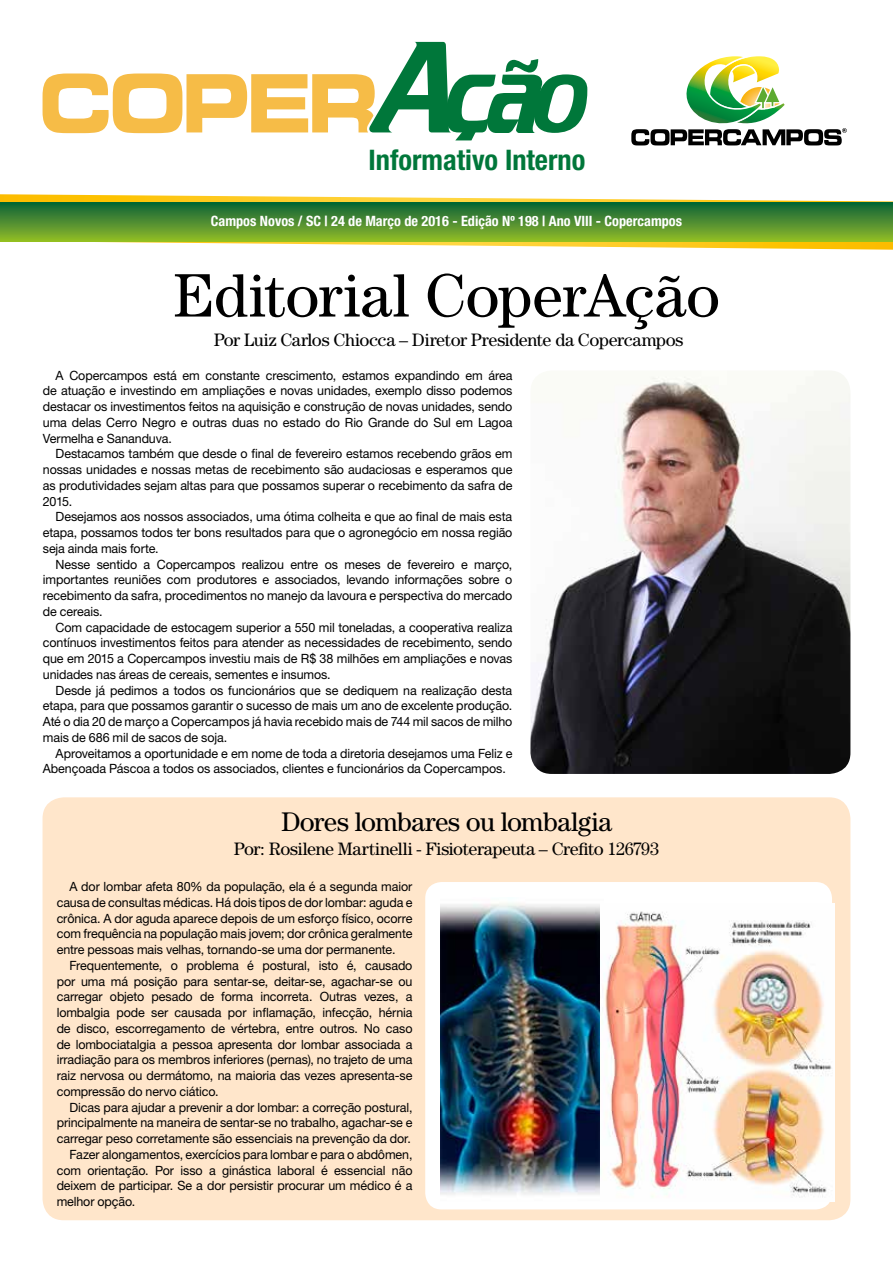
<style>
.page{position:relative;width:893px;height:1263px;background:#fff}
.page>*{position:absolute;margin:0;border:0;box-sizing:border-box;transform-origin:0 0}
.t1{font:61.5px "Century Std";letter-spacing:-.005em;color:#000}
.t2{font:700 condensed 28.35px "Helvetica Neue LT Std";color:#00773a}
.t3{font:27px "Century Std";letter-spacing:-.025em;color:#000}
.t4{font:18px "Century Std";letter-spacing:-.02em;color:#000}
.t5{font:700 condensed 14.25px "Helvetica Neue LT Std";color:#fff}
.t6{font:12.75px/15.8px "Helvetica Neue LT Std";letter-spacing:-.01em;color:#000;text-align:justify}
</style>
<div class="page">
<svg style="left:0;top:194px;width:893px;height:56px"></svg>
<div style="left:0;top:202px;width:893px;height:39px;background:linear-gradient(to bottom,#076138,#92b929)"></div>
<svg style="left:43px;top:42px;width:544px;height:98px"></svg>
<svg style="left:631px;top:56px;width:216px;height:89px"></svg>
<img style="left:530px;top:371px;width:320px;height:403px">
<div style="left:43px;top:797px;width:807px;height:423px;background:#ffe6cb;border-radius:21px"></div>
<div style="left:425px;top:882px;width:407px;height:327px;background:#fff;border-radius:16px"></div>
<img style="left:441px;top:903px;width:160px;height:292px">
<img style="left:603px;top:904px;width:231px;height:298px">
<h2 class="t2" style="left:369px;top:143px;width:218px">Informativo Interno</h2>
<p class="t5" style="left:211px;top:212px;width:473px">Campos Novos / SC | 24 de Março de 2016 - Edição Nº 198 | Ano VIII - Copercampos</p>
<h1 class="t1" style="left:173px;top:259px;width:549px">Editorial CoperAção</h1>
<h3 class="t4" style="left:214px;top:329px;width:471px">Por Luiz Carlos Chiocca – Diretor Presidente da Copercampos</h3>
<p class="t6" style="left:43px;top:367px;width:471px;text-indent:13px">A Copercampos está em constante crescimento, estamos expandindo em área de atuação e investindo em ampliações e novas unidades, exemplo disso podemos destacar os investimentos feitos na aquisição e construção de novas unidades, sendo uma delas Cerro Negro e outras duas no estado do Rio Grande do Sul em Lagoa Vermelha e Sananduva.</p>
<p class="t6" style="left:43px;top:446px;width:471px;text-indent:13px">Destacamos também que desde o final de fevereiro estamos recebendo grãos em nossas unidades e nossas metas de recebimento são audaciosas e esperamos que as produtividades sejam altas para que possamos superar o recebimento da safra de 2015.</p>
<p class="t6" style="left:43px;top:509px;width:471px;text-indent:13px">Desejamos aos nossos associados, uma ótima colheita e que ao final de mais esta etapa, possamos todos ter bons resultados para que o agronegócio em nossa região seja ainda mais forte.</p>
<p class="t6" style="left:43px;top:556px;width:471px;text-indent:13px">Nesse sentido a Copercampos realizou entre os meses de fevereiro e março, importantes reuniões com produtores e associados, levando informações sobre o recebimento da safra, procedimentos no manejo da lavoura e perspectiva do mercado de cereais.</p>
<p class="t6" style="left:43px;top:619px;width:471px;text-indent:13px">Com capacidade de estocagem superior a 550 mil toneladas, a cooperativa realiza contínuos investimentos feitos para atender as necessidades de recebimento, sendo que em 2015 a Copercampos investiu mais de R$ 38 milhões em ampliações e novas unidades nas áreas de cereais, sementes e insumos.</p>
<p class="t6" style="left:43px;top:682px;width:471px;text-indent:13px">Desde já pedimos a todos os funcionários que se dediquem na realização desta etapa, para que possamos garantir o sucesso de mais um ano de excelente produção.<br>Até o dia 20 de março a Copercampos já havia recebido mais de 744 mil sacos de milho mais de 686 mil de sacos de soja.</p>
<p class="t6" style="left:43px;top:745px;width:471px;text-indent:13px">Aproveitamos a oportunidade e em nome de toda a diretoria desejamos uma Feliz e<br>Abençoada Páscoa a todos os associados, clientes e funcionários da Copercampos.</p>
<h3 class="t3" style="left:281px;top:806px;width:332px">Dores lombares ou lombalgia</h3>
<h3 class="t4" style="left:234px;top:838px;width:426px">Por: Rosilene Martinelli - Fisioterapeuta – Crefito 126793</h3>
<p class="t6" style="left:57px;top:878px;width:357px;text-indent:13px">A dor lombar afeta 80% da população, ela é a segunda maior causa de consultas médicas. Há dois tipos de dor lombar: aguda e crônica. A dor aguda aparece depois de um esforço físico, ocorre com frequência na população mais jovem; dor crônica geralmente entre pessoas mais velhas, tornando-se uma dor permanente.</p>
<p class="t6" style="left:57px;top:957px;width:357px;text-indent:13px">Frequentemente, o problema é postural, isto é, causado por uma má posição para sentar-se, deitar-se, agachar-se ou carregar objeto pesado de forma incorreta. Outras vezes, a lombalgia pode ser causada por inflamação, infecção, hérnia de disco, escorregamento de vértebra, entre outros. No caso de lombociatalgia a pessoa apresenta dor lombar associada a irradiação para os membros inferiores (pernas), no trajeto de uma raiz nervosa ou dermátomo, na maioria das vezes apresenta-se compressão do nervo ciático.</p>
<p class="t6" style="left:69px;top:1099px;width:344px">Dicas para ajudar a prevenir a dor lombar: a correção postural,</p>
<p class="t6" style="left:57px;top:1115px;width:357px">principalmente na maneira de sentar-se no trabalho, agachar-se e</p>
<p class="t6" style="left:57px;top:1130px;width:356px">carregar peso corretamente são essenciais na prevenção da dor.</p>
<p class="t6" style="left:69px;top:1146px;width:344px">Fazer alongamentos, exercícios para lombar e para o abdômen,</p>
<p class="t6" style="left:57px;top:1162px;width:357px">com orientação. Por isso a ginástica laboral é essencial não</p>
<p class="t6" style="left:57px;top:1178px;width:357px">deixem de participar. Se a dor persistir procurar um médico é a</p>
<p class="t6" style="left:57px;top:1193px;width:80px">melhor opção.</p>
</div>
